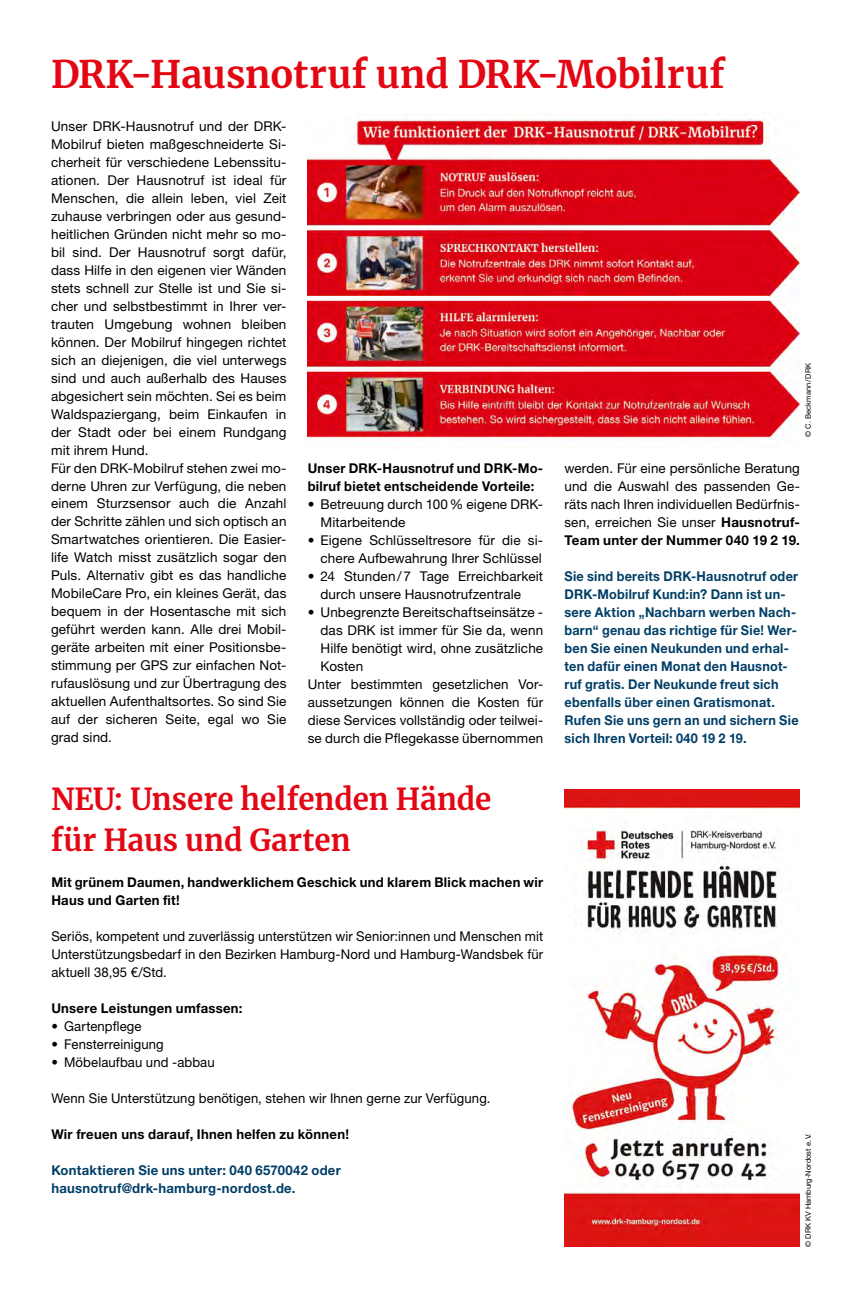
<style>
.page{position:relative;width:851px;height:1297px;background:#fff}
.page>*{position:absolute;margin:0;border:0;box-sizing:border-box;transform-origin:0 0}
.MGB_Headline{font:700 37.5px "Merriweather";color:#e30613}
.MGB_Headline-2{font:700 30px/40.5px "Merriweather";color:#e30613}
.MGB_Copy{font:13.5px/18px "Helvetica Neue LT Pro";letter-spacing:.01em;color:#000;text-align:justify}
.MGB_Info{font:700 13.5px/18px "Helvetica Neue LT Pro";letter-spacing:.02em;color:#003e66;scale:.94 1}
.MGB_Copy-2{font:700 13.5px/18px "Helvetica Neue LT Pro";letter-spacing:.02em;color:#000}
.MGB_Info-2{font:700 13.5px "Helvetica Neue LT Pro";letter-spacing:.02em;color:#003e66}
.MGB_Copy-3{font:700 13.5px/18px "Helvetica Neue LT Pro";letter-spacing:.02em;color:#000;scale:.96 1}
.MGB_Fotocredits{font:7.5px "Helvetica Neue LT Pro";color:#000}
.s1{font-weight:700}
</style>
<div class="page">
<img style="left:308px;top:115px;width:491px;height:334px">
<img style="left:564px;top:790px;width:235px;height:457px">
<p class="MGB_Headline" style="left:51px;top:48px;width:675px">DRK-Hausnotruf und DRK-Mobilruf</p>
<p class="MGB_Copy" style="left:51px;top:116px;width:237px">Unser DRK-Hausnotruf und der DRK-Mobilruf bieten maßgeschneiderte Si&shy;cherheit für verschiedene Lebenssitu&shy;ationen. Der Hausnotruf ist ideal für Menschen, die allein leben, viel Zeit zuhause verbringen oder aus gesund&shy;heitlichen Gründen nicht mehr so mo&shy;bil sind. Der Hausnotruf sorgt dafür, dass Hilfe in den eigenen vier Wänden stets schnell zur Stelle ist und Sie si&shy;cher und selbstbestimmt in Ihrer ver&shy;trauten Umgebung wohnen bleiben können. Der Mobilruf hingegen richtet sich an diejenigen, die viel unterwegs sind und auch außerhalb des Hauses abgesichert sein möchten. Sei es beim Waldspaziergang, beim Einkaufen in der Stadt oder bei einem Rundgang mit ihrem Hund.</p>
<p class="MGB_Copy" style="left:51px;top:458px;width:237px">Für den DRK-Mobilruf stehen zwei mo&shy;derne Uhren zur Verfügung, die neben einem Sturzsensor auch die Anzahl der Schritte zählen und sich optisch an Smartwatches orientieren. Die Easier&shy;life Watch misst zusätzlich sogar den Puls. Alternativ gibt es das handliche MobileCare Pro, ein kleines Gerät, das bequem in der Hosentasche mit sich geführt werden kann. Alle drei Mobil&shy;geräte arbeiten mit einer Positionsbe&shy;stimmung per GPS zur einfachen Not&shy;rufauslösung und zur Übertragung des aktuellen Aufenthaltsortes. So sind Sie auf der sicheren Seite, egal wo Sie grad sind.</p>
<p class="MGB_Copy-3" style="left:308px;top:458px;width:247px">Unser DRK-Hausnotruf und DRK-Mo&shy;bilruf bietet entscheidende Vorteile:</p>
<p class="MGB_Fotocredits" style="left:803px;top:437px;width:75px;rotate:-90deg">© C. Beckmann/DRK</p>
<p class="MGB_Copy" style="left:564px;top:458px;width:237px">werden. Für eine persönliche Beratung und die Auswahl des passenden Ge&shy;räts nach Ihren individuellen Bedürfnis&shy;sen, erreichen Sie unser <span class="s1">Hausnotruf-Team unter der Nummer 040 19 2 19.</span></p>
<p class="MGB_Info" style="left:564px;top:566px;width:250px">Sie sind bereits DRK-Hausnotruf oder DRK-Mobilruf Kund:in? Dann ist un&shy;sere Aktion „Nachbarn werben Nach&shy;barn“ genau das richtige für Sie! Wer&shy;ben Sie einen Neukunden und erhal&shy;ten dafür einen Monat den Hausnot&shy;ruf gratis. Der Neukunde freut sich ebenfalls über einen Gratismonat.<br>Rufen Sie uns gern an und sichern Sie sich Ihren Vorteil: 040 19 2 19.</p>
<p class="MGB_Copy" style="left:320px;top:494px;width:224px;text-indent:-13px">• Betreuung durch 100% eigene DRK-<br>Mitarbeitende</p>
<p class="MGB_Copy" style="left:308px;top:530px;width:237px;text-align:right">• Eigene Schlüsseltresore für die si&shy;chere Aufbewahrung Ihrer Schlüssel</p>
<p class="MGB_Copy" style="left:320px;top:566px;width:224px;text-indent:-13px">• 24 Stunden/7 Tage Erreichbarkeit durch unsere Hausnotrufzentrale</p>
<p class="MGB_Copy" style="left:320px;top:602px;width:224px;text-indent:-13px">• Unbegrenzte Bereitschaftseinsätze - das DRK ist immer für Sie da, wenn Hilfe benötigt wird, ohne zusätzliche Kosten</p>
<p class="MGB_Copy" style="left:308px;top:674px;width:237px">Unter bestimmten gesetzlichen Vor&shy;aussetzungen können die Kosten für diese Services vollständig oder teilwei&shy;se durch die Pflegekasse übernommen</p>
<p class="MGB_Headline-2" style="left:51px;top:778px;width:442px">NEU: Unsere helfenden Hände für Haus und Garten</p>
<p class="MGB_Copy-2" style="left:51px;top:872px;width:493px">Mit grünem Daumen, handwerklichem Geschick und klarem Blick machen wir<br>Haus und Garten fit!</p>
<p class="MGB_Copy" style="left:51px;top:926px;width:493px">Seriös, kompetent und zuverlässig unterstützen wir Senior:innen und Menschen mit Unterstützungsbedarf in den Bezirken Hamburg-Nord und Hamburg-Wandsbek für aktuell 38,95 €/Std.</p>
<p class="MGB_Copy-2" style="left:51px;top:998px;width:192px">Unsere Leistungen umfassen:</p>
<p class="MGB_Copy" style="left:51px;top:1016px;width:92px">• Gartenpflege</p>
<p class="MGB_Copy" style="left:51px;top:1034px;width:114px">• Fensterreinigung</p>
<p class="MGB_Copy" style="left:51px;top:1052px;width:165px">• Möbelaufbau und -abbau</p>
<p class="MGB_Copy" style="left:51px;top:1088px;width:440px">Wenn Sie Unterstützung benötigen, stehen wir Ihnen gerne zur Verfügung.</p>
<p class="MGB_Copy-2" style="left:51px;top:1124px;width:299px">Wir freuen uns darauf, Ihnen helfen zu können!</p>
<p class="MGB_Info-2" style="left:51px;top:1161px;width:291px">Kontaktieren Sie uns unter: 040 6570042 oder</p>
<p class="MGB_Info-2" style="left:51px;top:1179px;width:246px">hausnotruf@drk-hamburg-nordost.de.</p>
<p class="MGB_Fotocredits" style="left:803px;top:1247px;width:115px;rotate:-90deg">© DRK KV Hamburg-Nordost e.V.</p>
</div>
